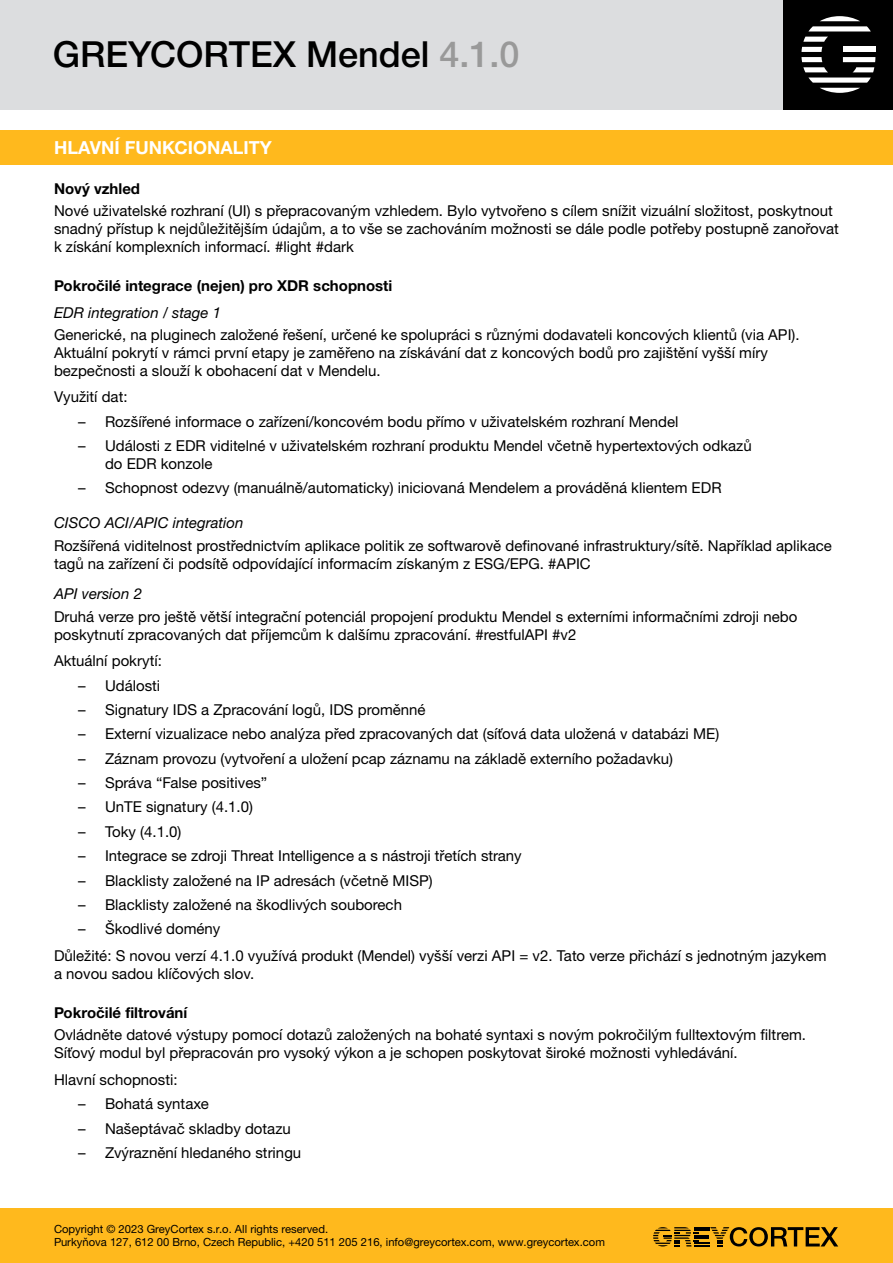
<style>
.page{position:relative;width:893px;height:1263px;background:#fff}
.page>*{position:absolute;margin:0;border:0;box-sizing:border-box;transform-origin:0 0}
.t1{font:500 36px "Helvetica Neue LTW1 G";color:#000}
.t2{font:700 18px "Helvetica Neue LTW1 G";color:#fff}
.t3{font:15px/18px "Helvetica Neue LTW1 G";color:#000}
.t4{font:700 15px "Helvetica Neue LTW1 G";color:#000}
.t5{font:italic 15px "Helvetica Neue LTW1 G";color:#000}
.t6{font:11.25px/13.5px "Helvetica Neue LTW1 G";color:#000}
.s1{color:#999}
</style>
<div class="page">
<div style="left:0;top:0;width:893px;height:109px;background:#dcdddf"></div>
<div style="left:784px;top:0;width:109px;height:109px;background:#000"></div>
<svg style="left:801px;top:37px;width:27px;height:35px"></svg>
<svg style="left:809px;top:16px;width:62px;height:15px"></svg>
<svg style="left:809px;top:78px;width:62px;height:15px"></svg>
<svg style="left:843px;top:57px;width:32px;height:15px"></svg>
<div style="left:843px;top:47px;width:32px;height:5px;background:#fff"></div>
<div style="left:0;top:1208px;width:893px;height:55px;background:#ffb91d"></div>
<svg style="left:653px;top:1227px;width:185px;height:19px"></svg>
<div style="left:0;top:130px;width:893px;height:35px;background:#ffb91d"></div>
<h1 class="t1" style="left:53px;top:33px;width:468px">GREYCORTEX Mendel <span class="s1">4.1.0</span></h1>
<p class="t2" style="left:54px;top:137px;width:219px">HLAVNÍ FUNKCIONALITY</p>
<p class="t4" style="left:54px;top:179px;width:88px">Nový vzhled</p>
<p class="t3" style="left:54px;top:201px;width:786px">Nové uživatelské rozhraní (UI) s přepracovaným vzhledem. Bylo vytvořeno s cílem snížit vizuální složitost, poskytnout snadný přístup k nejdůležitějším údajům, a to vše se zachováním možnosti se dále podle potřeby postupně zanořovat k získání komplexních informací. #light #dark</p>
<p class="t4" style="left:54px;top:276px;width:340px">Pokročilé integrace (nejen) pro XDR schopnosti</p>
<p class="t5" style="left:54px;top:303px;width:169px">EDR integration / stage 1</p>
<p class="t3" style="left:54px;top:325px;width:747px">Generické, na pluginech založené řešení, určené ke spolupráci s různými dodavateli koncových klientů (via API).<br>Aktuální pokrytí v rámci první etapy je zaměřeno na získávání dat z koncových bodů pro zajištění vyšší míry bezpečnosti a slouží k obohacení dat v Mendelu.</p>
<p class="t3" style="left:54px;top:388px;width:75px">Využití dat:</p>
<p class="t3" style="left:78px;top:412px;width:602px">– Rozšířené informace o zařízení/koncovém bodu přímo v uživatelském rozhraní Mendel</p>
<p class="t3" style="left:105px;top:437px;width:648px;text-indent:-27px">– Události z EDR viditelné v uživatelském rozhraní produktu Mendel včetně hypertextových odkazů do EDR konzole</p>
<p class="t3" style="left:78px;top:479px;width:645px">– Schopnost odezvy (manuálně/automaticky) iniciovaná Mendelem a prováděná klientem EDR</p>
<p class="t5" style="left:54px;top:514px;width:191px">CISCO ACI/APIC integration</p>
<p class="t3" style="left:54px;top:536px;width:779px">Rozšířená viditelnost prostřednictvím aplikace politik ze softwarově definované infrastruktury/sítě. Například aplikace tagů na zařízení či podsítě odpovídající informacím získaným z ESG/EPG. #APIC</p>
<p class="t5" style="left:54px;top:585px;width:90px">API version 2</p>
<p class="t3" style="left:54px;top:607px;width:745px">Druhá verze pro ještě větší integrační potenciál propojení produktu Mendel s externími informačními zdroji nebo poskytnutí zpracovaných dat příjemcům k dalšímu zpracování. #restfulAPI #v2</p>
<p class="t3" style="left:54px;top:652px;width:109px">Aktuální pokrytí:</p>
<p class="t3" style="left:78px;top:676px;width:84px">– Události</p>
<p class="t3" style="left:78px;top:700px;width:349px">– Signatury IDS a Zpracování logů, IDS proměnné</p>
<p class="t3" style="left:78px;top:725px;width:643px">– Externí vizualizace nebo analýza před zpracovaných dat (síťová data uložená v databázi ME)</p>
<p class="t3" style="left:78px;top:749px;width:597px">– Záznam provozu (vytvoření a uložení pcap záznamu na základě externího požadavku)</p>
<p class="t3" style="left:78px;top:774px;width:191px">– Správa “False positives”</p>
<p class="t3" style="left:78px;top:798px;width:176px">– UnTE signatury (4.1.0)</p>
<p class="t3" style="left:78px;top:822px;width:105px">– Toky (4.1.0)</p>
<p class="t3" style="left:78px;top:847px;width:445px">– Integrace se zdroji Threat Intelligence a s nástroji třetích strany</p>
<p class="t3" style="left:78px;top:871px;width:356px">– Blacklisty založené na IP adresách (včetně MISP)</p>
<p class="t3" style="left:78px;top:895px;width:325px">– Blacklisty založené na škodlivých souborech</p>
<p class="t3" style="left:54px;top:916px;width:774px;line-height:26.5px;text-indent:24px">– Škodlivé domény<br>Důležité: S novou verzí 4.1.0 využívá produkt (Mendel) vyšší verzi API = v2. Tato verze přichází s jednotným jazykem</p>
<p class="t3" style="left:54px;top:964px;width:202px">a novou sadou klíčových slov.</p>
<p class="t4" style="left:54px;top:1003px;width:135px">Pokročilé filtrování</p>
<p class="t3" style="left:54px;top:1026px;width:754px">Ovládněte datové výstupy pomocí dotazů založených na bohaté syntaxi s novým pokročilým fulltextovým filtrem.<br>Síťový modul byl přepracován pro vysoký výkon a je schopen poskytovat široké možnosti vyhledávání.</p>
<p class="t3" style="left:54px;top:1070px;width:125px">Hlavní schopnosti:</p>
<p class="t3" style="left:78px;top:1095px;width:132px">– Bohatá syntaxe</p>
<p class="t3" style="left:78px;top:1119px;width:214px">– Našeptávač skladby dotazu</p>
<p class="t3" style="left:78px;top:1143px;width:225px">– Zvýraznění hledaného stringu</p>
<p class="t6" style="left:54px;top:1222px;width:552px">Copyright © 2023 GreyCortex s.r.o. All rights reserved.<br>Purkyňova 127, 612 00 Brno, Czech Republic, +420 511 205 216, info@greycortex.com, www.greycortex.com</p>
</div>
